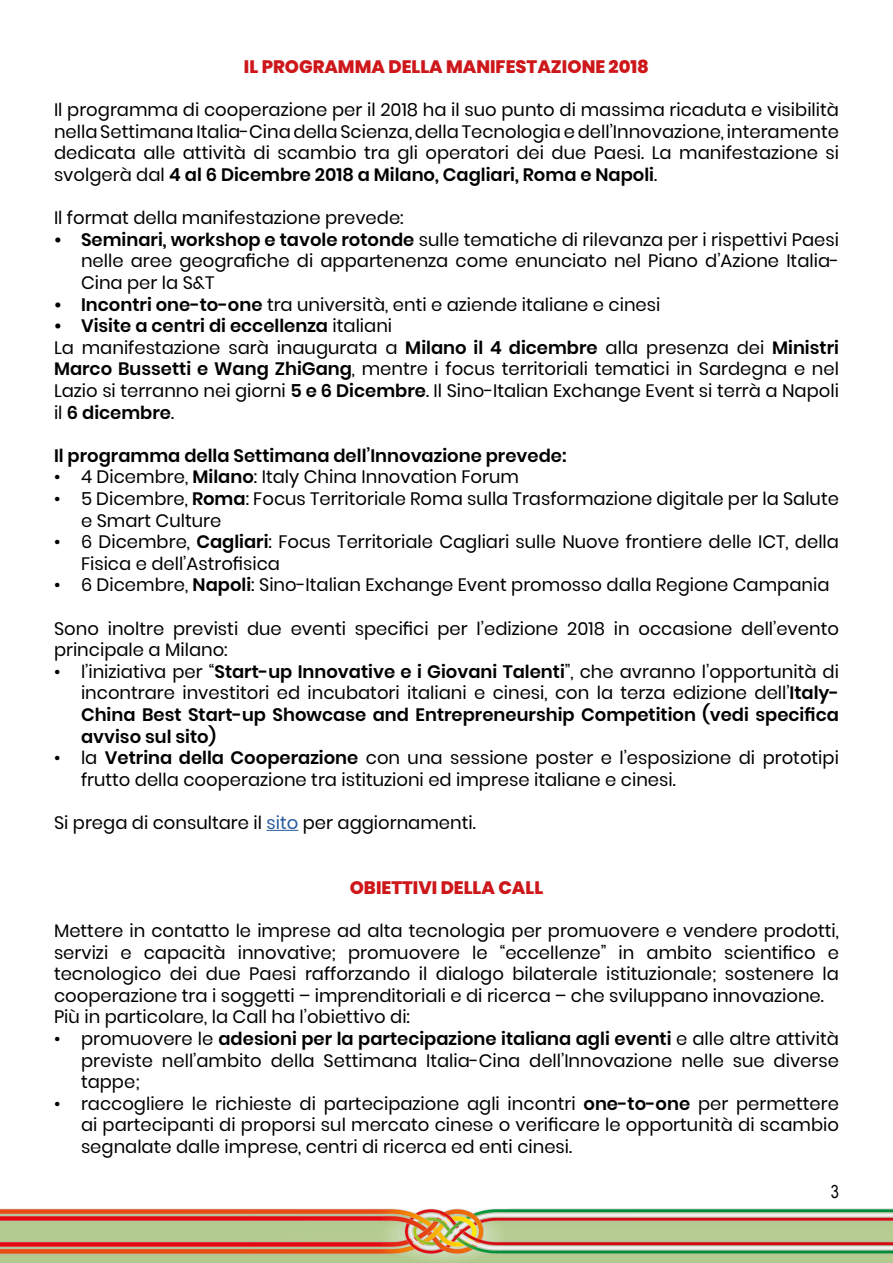
<style>
.page{position:relative;width:893px;height:1263px;background:#fff}
.page>*{position:absolute;margin:0;border:0;box-sizing:border-box;transform-origin:0 0}
.t1{font:18px/21.6px "Poppins";color:#000}
.t2{font:600 18px/21.6px "Poppins";color:#000;text-align:justify}
.t3{font:800 18px "Poppins";color:#cd171a}
.t4{font:18px "Arial Narrow";color:#000}
.s1{font-weight:600}
.s2{font-weight:400}
.s3{color:#275b9b}
</style>
<div class="page">
<img style="left:0;top:1209px;width:893px;height:54px">
<hr style="left:266px;top:830px;width:32px;height:1px;background:#275b9b">
<p class="t3" style="left:244px;top:56px;width:407px">IL PROGRAMMA DELLA MANIFESTAZIONE 2018</p>
<p class="t1" style="left:54px;top:99px;width:786px;text-align:justify">Il programma di cooperazione per il 2018 ha il suo punto di massima ricaduta e visibilità nella Settimana Italia-Cina della Scienza, della Tecnologia e dell’Innovazione, interamente dedicata alle attività di scambio tra gli operatori dei due Paesi. La manifestazione si svolgerà dal <span class="s1">4 al 6 Dicembre 2018 a Milano, Cagliari, Roma e Napoli</span>.</p>
<p class="t1" style="left:54px;top:207px;width:351px">Il format della manifestazione prevede:</p>
<p class="t1" style="left:81px;top:229px;width:760px;text-align:justify;text-indent:-27px"><span class="s1">• Seminari, workshop e tavole rotonde</span> sulle tematiche di rilevanza per i rispettivi Paesi nelle aree geografiche di appartenenza come enunciato nel Piano d’Azione Italia-Cina per la S&amp;T</p>
<p class="t1" style="left:54px;top:293px;width:608px"><span class="s1">• Incontri one-to-one</span> tra università, enti e aziende italiane e cinesi</p>
<p class="t1" style="left:54px;top:315px;width:786px"><span class="s1">• Visite a centri di eccellenza</span> italiani<br>La manifestazione sarà inaugurata a <span class="s1">Milano il 4 dicembre</span> alla presenza dei <span class="s1">Ministri Marco Bussetti e Wang ZhiGang</span>, mentre i focus territoriali tematici in Sardegna e nel Lazio si terranno nei giorni <span class="s1">5 e 6 Dicembre</span>. Il Sino-Italian Exchange Event si terrà a Napoli il <span class="s1">6 dicembre</span>.</p>
<p class="t2" style="left:54px;top:445px;width:514px">Il programma della Settimana dell’Innovazione prevede:</p>
<p class="t1" style="left:54px;top:466px;width:467px">• 4 Dicembre, <span class="s1">Milano</span>: Italy China Innovation Forum</p>
<p class="t1" style="left:81px;top:488px;width:759px;text-indent:-27px">• 5 Dicembre, <span class="s1">Roma</span>: Focus Territoriale Roma sulla Trasformazione digitale per la Salute e Smart Culture</p>
<p class="t1" style="left:81px;top:531px;width:759px;text-indent:-27px">• 6 Dicembre, <span class="s1">Cagliari</span>: Focus Territoriale Cagliari sulle Nuove frontiere delle ICT, della<br>Fisica e dell’Astrofisica</p>
<p class="t1" style="left:54px;top:574px;width:777px">• 6 Dicembre, <span class="s1">Napoli</span>: Sino-Italian Exchange Event promosso dalla Regione Campania</p>
<p class="t1" style="left:54px;top:617px;width:786px">Sono inoltre previsti due eventi specifici per l’edizione 2018 in occasione dell’evento principale a Milano:</p>
<p class="t2" style="left:81px;top:661px;width:759px;text-indent:-27px"><span class="s2">• l’iniziativa per “</span>Start-up Innovative e i Giovani Talenti<span class="s2">”, che avranno l’opportunità di incontrare investitori ed incubatori italiani e cinesi, con la terza edizione dell’</span>Italy-China Best Start-up Showcase and Entrepreneurship Competition (vedi specifica avviso sul sito)</p>
<p class="t1" style="left:81px;top:747px;width:759px;text-indent:-27px">• la <span class="s1">Vetrina della Cooperazione</span> con una sessione poster e l’esposizione di prototipi frutto della cooperazione tra istituzioni ed imprese italiane e cinesi.</p>
<p class="t1" style="left:54px;top:812px;width:423px">Si prega di consultare il <span class="s3">sito</span> per aggiornamenti.</p>
<p class="t3" style="left:350px;top:877px;width:195px">OBIETTIVI DELLA CALL</p>
<p class="t1" style="left:54px;top:920px;width:786px">Mettere in contatto le imprese ad alta tecnologia per promuovere e vendere prodotti, servizi e capacità innovative; promuovere le “eccellenze” in ambito scientifico e tecnologico dei due Paesi rafforzando il dialogo bilaterale istituzionale; sostenere la cooperazione tra i soggetti – imprenditoriali e di ricerca – che sviluppano innovazione.<br>Più in particolare, la Call ha l’obiettivo di:</p>
<p class="t1" style="left:81px;top:1028px;width:759px;text-align:justify;text-indent:-27px">• promuovere le <span class="s1">adesioni per la partecipazione italiana agli eventi</span> e alle altre attività previste nell’ambito della Settimana Italia-Cina dell’Innovazione nelle sue diverse tappe;</p>
<p class="t1" style="left:81px;top:1093px;width:759px;text-align:justify;text-indent:-27px">• raccogliere le richieste di partecipazione agli incontri <span class="s1">one-to-one</span> per permettere ai partecipanti di proporsi sul mercato cinese o verificare le opportunità di scambio segnalate dalle imprese, centri di ricerca ed enti cinesi.</p>
<p class="t4" style="left:831px;top:1178px;width:10px">3</p>
</div>
